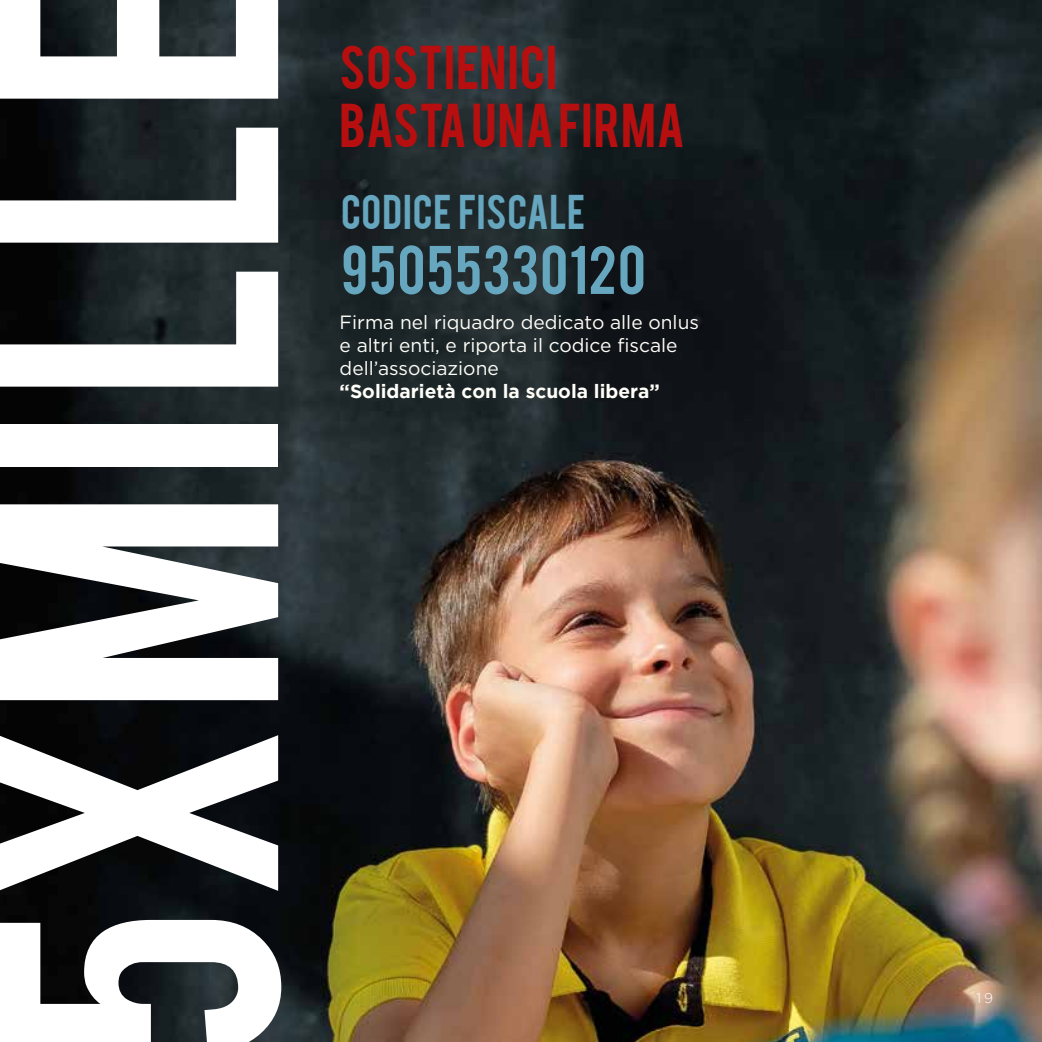
<style>
.page{position:relative;width:1042px;height:1042px;background:#fff}
.page>*{position:absolute;margin:0;border:0;box-sizing:border-box;transform-origin:0 0}
.t1{font:314.3px "Bebas";letter-spacing:.01em;color:#fff}
.t2{font:53.9px "Bebas";letter-spacing:.02em;color:#66a6bf}
.t3{font:48.65px/58.3px "Bebas";letter-spacing:.02em;color:#b70f0f}
.t4{font:38.32px "Bebas";letter-spacing:.015em;color:#66a6bf}
.t5{font:19.25px/22.9px "Gotham";color:#fffef8}
.t6{font:700 19.25px "Gotham";color:#fffef8}
.t7{font:300 14px "Gotham";color:#fff}
</style>
<div class="page">
<img style="left:0;top:0;width:1042px;height:1042px">
<h1 class="t1" style="left:-91px;top:1065px;width:1102px;rotate:-90deg">5XMILLE</h1>
<h3 class="t3" style="left:340px;top:35px;width:347px">SOSTIENICI<br>BASTA UNA FIRMA</h3>
<h3 class="t4" style="left:341px;top:184px;width:246px">CODICE FISCALE</h3>
<h2 class="t2" style="left:341px;top:231px;width:306px">95055330120</h2>
<p class="t5" style="left:340px;top:310px;width:361px">Firma nel riquadro dedicato alle onlus e altri enti, e riporta il codice fiscale dell’associazione</p>
<p class="t6" style="left:340px;top:380px;width:322px">“Solidarietà con la scuola libera”</p>
<p class="t7" style="left:976px;top:990px;width:18px">19</p>
</div>
